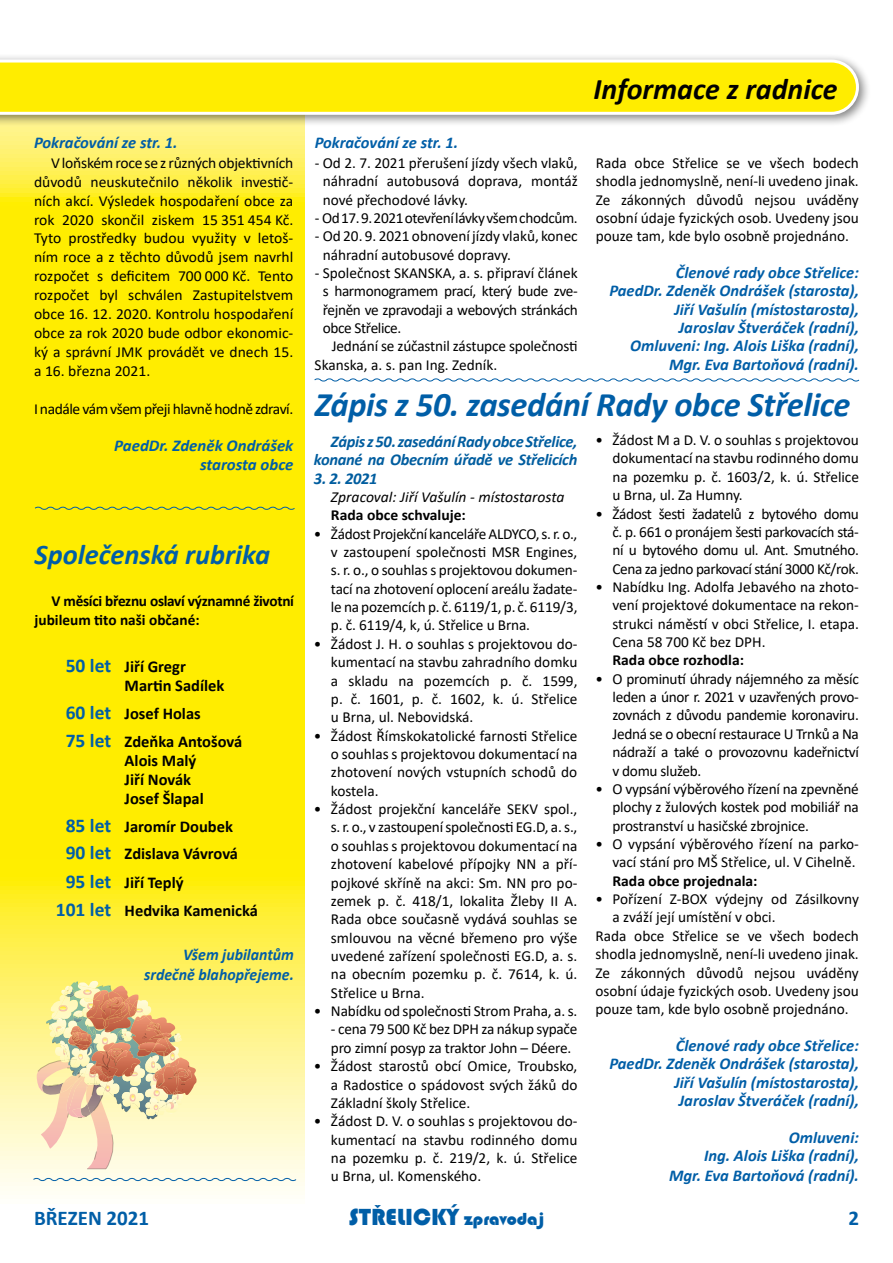
<style>
.page{position:relative;width:893px;height:1263px;background:#fff}
.page>*{position:absolute;margin:0;border:0;box-sizing:border-box;transform-origin:0 0}
.t1{font:italic 700 34.5px "Calibri";letter-spacing:-.01em;color:#005ea7}
.t2{font:italic 700 30px "Calibri";color:#000}
.t3{font:italic 700 28.5px "Calibri";color:#005ea7}
.t4{font:24px "Bauhaus 93";color:#005ea7}
.t5{font:700 21px "Calibri";color:#005ea7}
.t6{font:italic 700 16.5px/18.3px "Calibri";color:#005ea7;text-align:right}
.t7{font:700 16.5px/19px "Calibri";color:#000}
.t8{font:italic 700 16.5px/18.3px "Calibri";letter-spacing:-.02em;color:#005d9f;text-align:right}
.t9{font:italic 700 16.5px/19.8px "Calibri";color:#005ea7;text-align:right;scale:.96 1}
.t10{font:15.3px/18.3px "Calibri";letter-spacing:-.005em;color:#000;text-align:justify}
.t11{font:15.3px "Calibri";letter-spacing:-.025em;color:#000}
.t12{font:700 15.3px/19.5px "Calibri";letter-spacing:-.02em;color:#000}
.t13{font:700 15.3px "Calibri";color:#000}
.t14{font:15.3px "Calibri";letter-spacing:-.03em;color:#000}
.t15{font:italic 15.3px "Calibri";color:#000}
.s1{font-size:19.5px;color:#005ea7}
.s2{font-size:18px}
</style>
<div class="page">
<svg style="left:0;top:127px;width:304px;height:1068px"></svg>
<div style="left:0;top:53px;width:871px;height:74px;background:#000;opacity:.5"></div>
<svg style="left:0;top:60px;width:859px;height:55px"></svg>
<svg style="left:34px;top:506px;width:262px;height:5px"></svg>
<svg style="left:314px;top:378px;width:546px;height:4px"></svg>
<svg style="left:32px;top:1177px;width:265px;height:5px"></svg>
<svg style="left:37px;top:981px;width:160px;height:188px"></svg>
<h2 class="t2" style="left:594px;top:68px;width:246px">Informace z radnice</h2>
<p class="t6" style="left:34px;top:133px;width:145px">Pokračování ze str. 1.</p>
<p class="t6" style="left:315px;top:133px;width:145px">Pokračování ze str. 1.</p>
<p class="t10" style="left:323px;top:153px;width:256px;text-indent:-8px">- Od 2. 7. 2021 přerušení jízdy všech vlaků, náhradní autobusová doprava, montáž nové přechodové lávky.</p>
<p class="t11" style="left:315px;top:207px;width:265px">- Od 17.9.2021 otevření lávky všem chodcům.</p>
<p class="t10" style="left:323px;top:227px;width:256px;text-indent:-8px">- Od 20. 9. 2021 obnovení jízdy vlaků, konec náhradní autobusové dopravy.</p>
<p class="t10" style="left:315px;top:263px;width:265px">- Společnost SKANSKA, a. s. připraví článek</p>
<p class="t11" style="left:323px;top:281px;width:256px">s harmonogramem prací, který bude zve-</p>
<p class="t11" style="left:323px;top:299px;width:256px">řejněn ve zpravodaji a webových stránkách</p>
<p class="t11" style="left:323px;top:317px;width:80px">obce Střelice.</p>
<p class="t10" style="left:332px;top:337px;width:248px">Jednání se zúčastnil zástupce společnosti</p>
<p class="t10" style="left:315px;top:355px;width:184px">Skanska, a. s. pan Ing. Zedník.</p>
<p class="t10" style="left:34px;top:153px;width:261px;line-height:18.9px;text-indent:17px">Vloňském roce se zrůzných objektivních důvodů neuskutečnilo několik investič&shy;ních akcí. Výsledek hospodaření obce za rok 2020 skončil ziskem 15 351 454 Kč.<br>Tyto prostředky budou využity v letoš&shy;ním roce a z těchto důvodů jsem navrhl rozpočet s deficitem 700 000 Kč. Tento rozpočet byl schválen Zastupitelstvem obce 16. 12. 2020. Kontrolu hospodaření obce za rok 2020 bude odbor ekonomic&shy;ký a správní JMK provádět ve dnech 15. a 16. března 2021.</p>
<p class="t14" style="left:34px;top:398px;width:261px">I nadále vám všem přeji hlavně hodně zdraví.</p>
<p class="t6" style="left:114px;top:436px;width:181px;line-height:18.9px">PaedDr. Zdeněk Ondrášek starosta obce</p>
<p class="t10" style="left:596px;top:153px;width:265px">Rada obce Střelice se ve všech bodech shodla jednomyslně, není-‑li uvedeno jinak.<br>Ze zákonných důvodů nejsou uváděny osobní údaje fyzických osob. Uvedeny jsou pouze tam, kde bylo osobně projednáno.</p>
<p class="t6" style="left:609px;top:263px;width:251px">Členové rady obce Střelice:<br>PaedDr. Zdeněk Ondrášek (starosta),<br>Jiří Vašulín (místostarosta),<br>Jaroslav Štveráček (radní),<br>Omluveni: Ing. Alois Liška (radní),<br>Mgr. Eva Bartoňová (radní).</p>
<h1 class="t1" style="left:315px;top:381px;width:537px">Zápis z 50. zasedání Rady obce Střelice</h1>
<p class="t10" style="left:612px;top:430px;width:248px;text-indent:-17px">• Žádost M a D. V. o souhlas s projektovou dokumentací na stavbu rodinného domu na pozemku p. č. 1603/2, k. ú. Střelice u Brna, ul. Za Humny.</p>
<p class="t10" style="left:612px;top:504px;width:248px;text-indent:-17px">• Žádost šesti žadatelů z bytového domu č. p. 661 o pronájem šesti parkovacích stá&shy;ní u bytového domu ul. Ant. Smutného.<br>Cena za jedno parkovací stání 3000 Kč/rok.</p>
<p class="t10" style="left:612px;top:577px;width:248px;text-indent:-17px">• Nabídku Ing. Adolfa Jebavého na zhoto&shy;vení projektové dokumentace na rekon&shy;strukci náměstí v obci Střelice, I. etapa.<br>Cena 58 700 Kč bez DPH.</p>
<p class="t13" style="left:612px;top:649px;width:133px">Rada obce rozhodla:</p>
<p class="t10" style="left:612px;top:669px;width:248px;text-indent:-17px">• O prominutí úhrady nájemného za měsíc leden a únor r. 2021 v uzavřených provo&shy;zovnách z důvodu pandemie koronaviru.<br>Jedná se o obecní restaurace U Trnků a Na nádraží a také o provozovnu kadeřnictví v domu služeb.</p>
<p class="t10" style="left:612px;top:779px;width:248px;text-indent:-17px">• O vypsání výběrového řízení na zpevněné plochy z žulových kostek pod mobiliář na prostranství u hasičské zbrojnice.</p>
<p class="t10" style="left:595px;top:834px;width:265px;text-align:right">• O vypsání výběrového řízení na parko&shy;vací stání pro MŠ Střelice, ul. V Cihelně.</p>
<p class="t13" style="left:612px;top:870px;width:147px">Rada obce projednala:</p>
<p class="t10" style="left:595px;top:889px;width:265px">• Pořízení Z-‑ BOX výdejny od Zásilkovny</p>
<p class="t10" style="left:612px;top:908px;width:165px">a zváží její umístění v obci.</p>
<p class="t10" style="left:595px;top:926px;width:265px">Rada obce Střelice se ve všech bodech</p>
<p class="t10" style="left:595px;top:944px;width:265px">shodla jednomyslně, není-‑li uvedeno jinak.</p>
<p class="t10" style="left:595px;top:963px;width:265px">Ze zákonných důvodů nejsou uváděny</p>
<p class="t10" style="left:595px;top:981px;width:265px">osobní údaje fyzických osob. Uvedeny jsou</p>
<p class="t10" style="left:595px;top:1000px;width:255px">pouze tam, kde bylo osobně projednáno.</p>
<p class="t6" style="left:609px;top:1036px;width:251px">Členové rady obce Střelice:<br>PaedDr. Zdeněk Ondrášek (starosta),<br>Jiří Vašulín (místostarosta),<br>Jaroslav Štveráček (radní),</p>
<p class="t6" style="left:669px;top:1127px;width:191px;line-height:19px">Omluveni:<br>Ing. Alois Liška (radní),<br>Mgr. Eva Bartoňová (radní).</p>
<p class="t8" style="left:314px;top:432px;width:265px">Zápis z50. zasedání Rady obce Střelice, konané na Obecním úřadě ve Střelicích</p>
<p class="t8" style="left:314px;top:468px;width:65px">3. 2. 2021</p>
<p class="t15" style="left:331px;top:486px;width:235px">Zpracoval: Jiří Vašulín - místostarosta</p>
<p class="t13" style="left:331px;top:504px;width:136px">Rada obce schvaluje:</p>
<p class="t10" style="left:331px;top:524px;width:248px;text-indent:-17px">• Žádost Projekční kanceláře ALDYCO,s.r.o., v zastoupení společnosti MSR Engines, s. r. o., o souhlas s projektovou dokumen&shy;tací na zhotovení oplocení areálu žadate&shy;le na pozemcích p. č. 6119/1, p. č. 6119/3, p. č. 6119/4, k, ú. Střelice u Brna.</p>
<p class="t10" style="left:331px;top:634px;width:248px;text-indent:-17px">• Žádost J. H. o souhlas s projektovou do&shy;kumentací na stavbu zahradního domku a skladu na pozemcích p. č. 1599, p. č. 1601, p. č. 1602, k. ú. Střelice u Brna, ul. Nebovidská.</p>
<p class="t10" style="left:331px;top:726px;width:248px;text-indent:-17px">• Žádost Římskokatolické farnosti Střelice o souhlas s projektovou dokumentací na zhotovení nových vstupních schodů do kostela.</p>
<p class="t10" style="left:331px;top:799px;width:248px;text-indent:-17px">• Žádost projekční kanceláře SEKV spol., s.r.o., v zastoupení společnosti EG.D, a. s., o souhlas s projektovou dokumentací na zhotovení kabelové přípojky NN a pří&shy;pojkové skříně na akci: Sm. NN pro po&shy;zemek p. č. 418/1, lokalita Žleby II A.<br>Rada obce současně vydává souhlas se smlouvou na věcné břemeno pro výše uvedené zařízení společnosti EG.D, a. s. na obecním pozemku p. č. 7614, k. ú.<br>Střelice u Brna.</p>
<p class="t10" style="left:314px;top:1001px;width:265px">• Nabídku od společnosti Strom Praha, a. s.</p>
<p class="t10" style="left:331px;top:1020px;width:248px">- cena 79 500 Kč bez DPH za nákup sypače pro zimní posyp za traktor John – Déere.</p>
<p class="t10" style="left:331px;top:1056px;width:248px;text-indent:-17px">• Žádost starostů obcí Omice, Troubsko, a Radostice o spádovost svých žáků do Základní školy Střelice.</p>
<p class="t10" style="left:331px;top:1111px;width:248px;text-indent:-17px">• Žádost D. V. o souhlas s projektovou do&shy;kumentací na stavbu rodinného domu na pozemku p. č. 219/2, k. ú. Střelice u Brna, ul. Komenského.</p>
<h3 class="t3" style="left:35px;top:534px;width:237px">Společenská rubrika</h3>
<p class="t12" style="left:35px;top:590px;width:261px;text-indent:17px">V měsíci březnu oslaví významné životní jubileum tito naši občané:</p>
<p class="t7" style="left:125px;top:657px;width:101px;text-indent:-59px"><span class="s1">50 let</span> Jiří Gregr<br>Martin Sadílek</p>
<p class="t7" style="left:66px;top:699px;width:178px;line-height:27.6px"><span class="s1">60 let</span> Josef Holas<br><span class="s1">75 let</span> Zdeňka Antošová</p>
<p class="t7" style="left:125px;top:750px;width:81px">Alois Malý<br>Jiří Novák<br>Josef Šlapal</p>
<p class="t7" style="left:66px;top:816px;width:169px"><span class="s1">85 let</span> Jaromír Doubek</p>
<p class="t7" style="left:66px;top:844px;width:174px"><span class="s1">90 let</span> Zdislava Vávrová</p>
<p class="t7" style="left:66px;top:872px;width:119px"><span class="s1">95 let</span> Jiří Teplý</p>
<p class="t7" style="left:56px;top:901px;width:204px"><span class="s1">101 let</span> Hedvika Kamenická</p>
<p class="t9" style="left:144px;top:944px;width:158px">Všem jubilantům srdečně blahopřejeme.</p>
<h3 class="t5" style="left:34px;top:1203px;width:117px">BŘEZEN 2021</h3>
<h3 class="t4" style="left:349px;top:1203px;width:197px">STRˇ ELICKÝ <span class="s2">zpravodaj</span></h3>
<h3 class="t5" style="left:848px;top:1203px;width:12px">2</h3>
</div>
